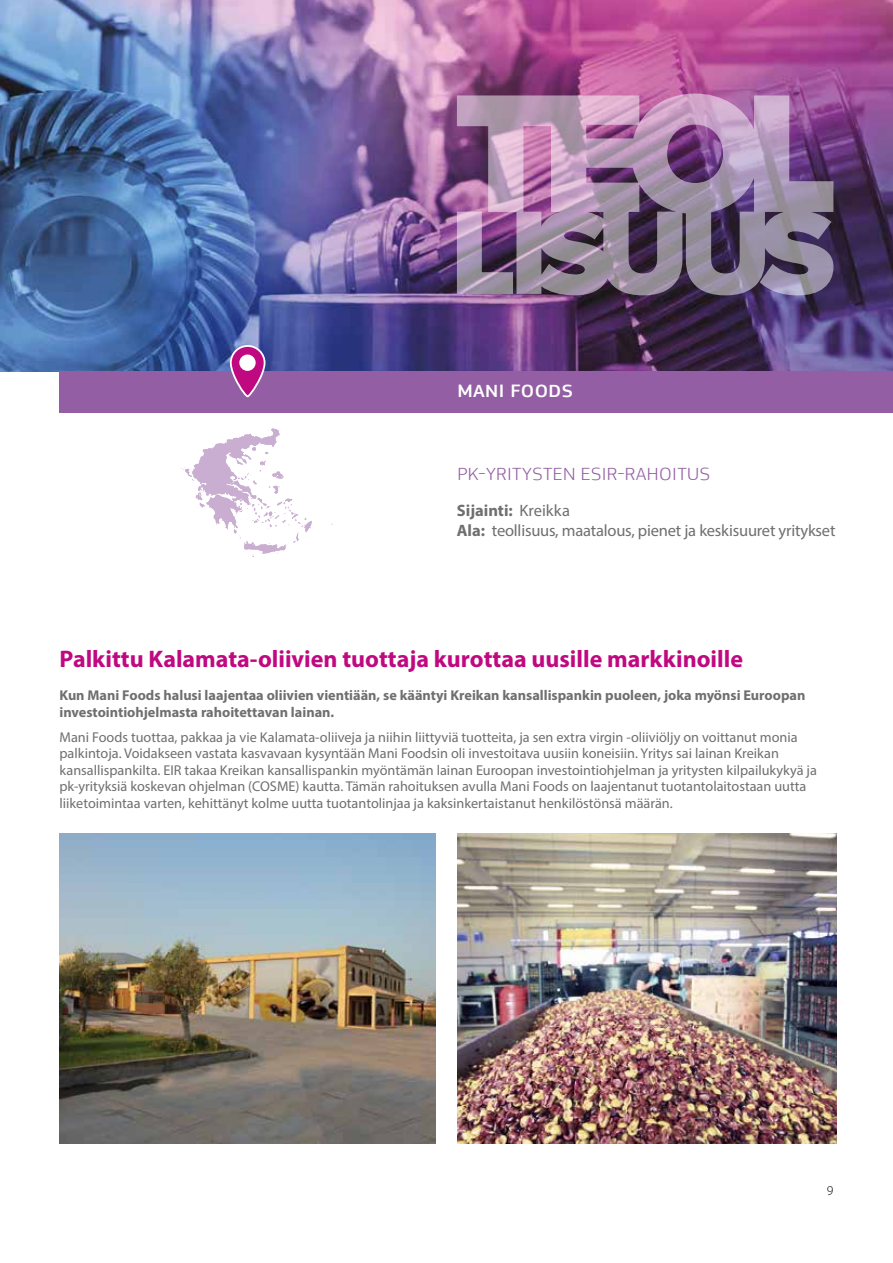
<style>
.page{position:relative;width:893px;height:1263px;background:#fff}
.page>*{position:absolute;margin:0;border:0;box-sizing:border-box;transform-origin:0 0}
.t1{font:700 24px "Myriad Pro";color:#c00880}
.t2{font:300 18.45px "EC Square Sans Pro";letter-spacing:.02em;color:#935ea3;scale:1.1 1}
.t3{font:500 18.45px "EC Square Sans Pro";letter-spacing:.02em;color:#fff;scale:1.1 1}
.t4{font:16.5px/19.8px "Myriad Pro";letter-spacing:-.01em;color:#706f6f}
.t5{font:14.25px/16.5px "Myriad Pro";color:#706f6f}
.t6{font:700 14.25px/16.5px "Myriad Pro";color:#706f6f}
.t7{font:300 13.5px "Myriad Pro";color:#000}
.s1{font-weight:700}
</style>
<div class="page">
<svg style="left:181px;top:428px;width:152px;height:129px"></svg>
<img style="left:457px;top:833px;width:380px;height:311px">
<img style="left:60px;top:833px;width:376px;height:311px">
<img style="left:0;top:0;width:893px;height:371px">
<div style="left:60px;top:371px;width:833px;height:41px;background:#935ea3"></div>
<svg style="left:231px;top:346px;width:34px;height:50px"></svg>
<div style="left:230px;top:345px;width:35px;height:52px;border:2px solid #fff;border-radius:17px"></div>
<div style="left:239px;top:354px;width:17px;height:17px;background:#fff;border-radius:50%"></div>
<img style="left:457px;top:94px;width:376px;height:201px">
<svg style="left:457px;top:212px;width:56px;height:82px;background:#8e7195"></svg>
<p class="t3" style="left:457px;top:380px;width:107px">MANI FOODS</p>
<p class="t2" style="left:457px;top:463px;width:231px">PK-YRITYSTEN ESIR-RAHOITUS</p>
<p class="t4" style="left:457px;top:501px;width:380px"><span class="s1">Sijainti:</span> Kreikka<br><span class="s1">Ala:</span> teollisuus, maatalous, pienet ja keskisuuret yritykset</p>
<h1 class="t1" style="left:60px;top:643px;width:685px">Palkittu Kalamata-oliivien tuottaja kurottaa uusille markkinoille</h1>
<p class="t6" style="left:60px;top:686px;width:747px">Kun Mani Foods halusi laajentaa oliivien vientiään, se kääntyi Kreikan kansallispankin puoleen, joka myönsi Euroopan investointiohjelmasta rahoitettavan lainan.</p>
<p class="t5" style="left:60px;top:728px;width:759px">Mani Foods tuottaa, pakkaa ja vie Kalamata-oliiveja ja niihin liittyviä tuotteita, ja sen extra virgin -oliiviöljy on voittanut monia palkintoja. Voidakseen vastata kasvavaan kysyntään Mani Foodsin oli investoitava uusiin koneisiin. Yritys sai lainan Kreikan kansallispankilta. EIR takaa Kreikan kansallispankin myöntämän lainan Euroopan investointiohjelman ja yritysten kilpailukykyä ja pk-yrityksiä koskevan ohjelman (COSME) kautta. Tämän rahoituksen avulla Mani Foods on laajentanut tuotantolaitostaan uutta liiketoimintaa varten, kehittänyt kolme uutta tuotantolinjaa ja kaksinkertaistanut henkilöstönsä määrän.</p>
<p class="t7" style="left:827px;top:1182px;width:8px">9</p>
</div>
